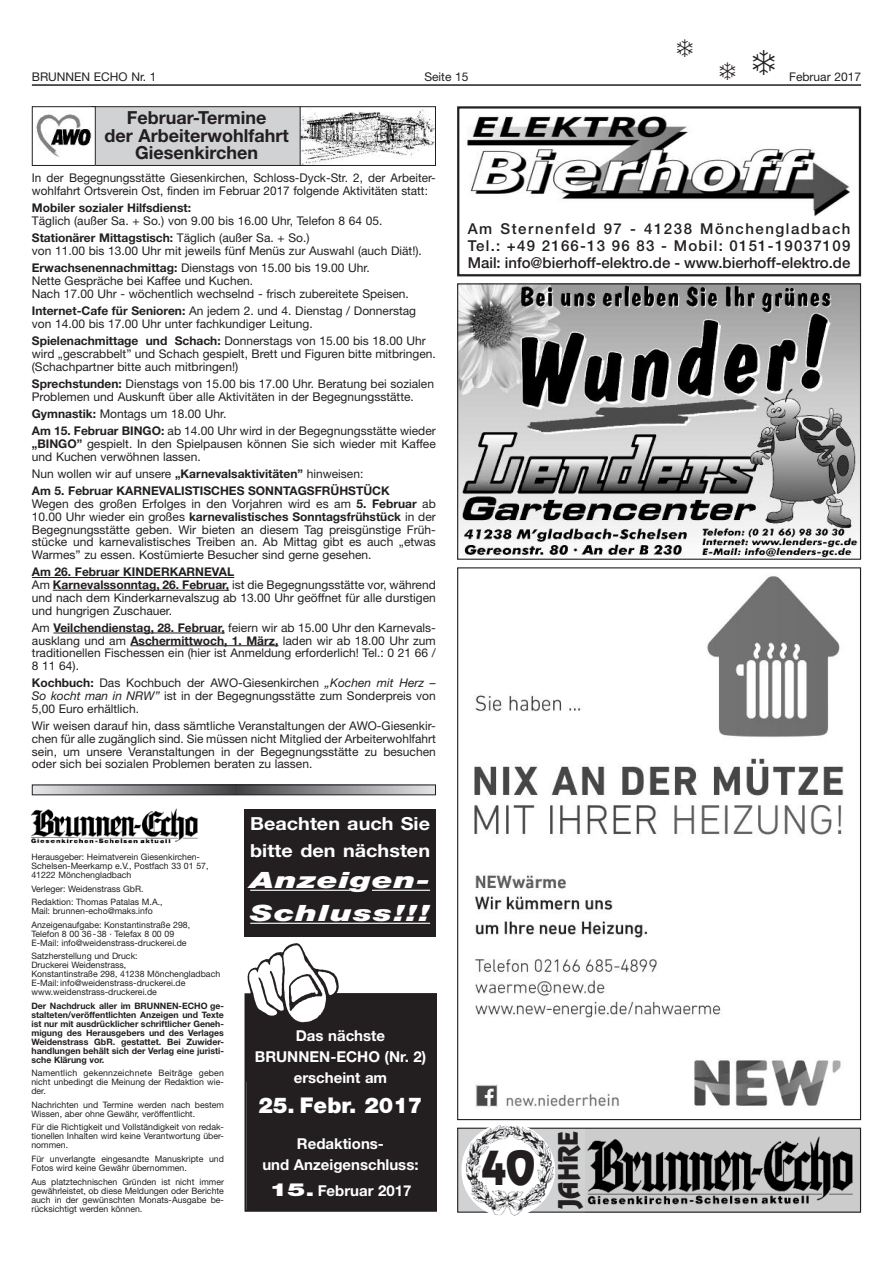
<style>
.page{position:relative;width:893px;height:1263px;background:#fff}
.page>*{position:absolute;margin:0;border:0;box-sizing:border-box;transform-origin:0 0}
.t1{font:42px "Revue";color:#231f20;scale:.9 1}
.t2{font:24px "Revue";color:#231f20;scale:.95 1}
.t3{font:italic 900 22.5px/33px "Helvetica Neue";letter-spacing:.02em;color:#fff;scale:1.5 1}
.t4{font:900 21.75px "Helvetica Neue";color:#fff}
.t5{font:700 18px/17.7px "Helvetica Neue";color:#231f20;text-align:center}
.t6{font:700 18px/27px "Helvetica Neue";color:#fff;scale:1.1 1}
.t7{font:500 15px/16.8px "Helvetica Neue";color:#231f20;text-align:justify}
.t8{font:700 15px/21px "Helvetica Neue";color:#fff;text-align:center}
.t9{font:12px/12.8px "Helvetica Neue";color:#231f20}
.t10{font:700 12px/17.2px "Helvetica Neue";color:#231f20}
.t11{font:8.85px/9px "Helvetica Neue";color:#231f20}
.t12{font:700 8.85px/9px "Helvetica Neue";color:#231f20;text-align:justify}
.s1{font-weight:700}
.s2{font-weight:400}
.s3{font-style:italic}
.s4{font-weight:900;font-size:18px}
</style>
<div class="page">
<hr style="left:32px;top:84px;width:829px;height:2px;background:#231f20">
<img style="left:244px;top:943px;width:192px;height:268px">
<img style="left:31px;top:808px;width:167px;height:36px">
<div style="left:244px;top:809px;width:192px;height:128px;background:#231f20"></div>
<hr style="left:250px;top:889px;width:100px;height:2px;background:#fff">
<hr style="left:372px;top:889px;width:58px;height:2px;background:#fff">
<hr style="left:250px;top:922px;width:180px;height:2px;background:#fff">
<img style="left:467px;top:115px;width:383px;height:101px">
<div style="left:457px;top:106px;width:404px;height:170px;border:2px solid #231f20"></div>
<svg style="left:34px;top:786px;width:400px;height:7px;background:#929396"></svg>
<div style="left:32px;top:784px;width:404px;height:11px;border:1px solid #231f20"></div>
<img style="left:459px;top:285px;width:400px;height:273px">
<div style="left:457px;top:283px;width:404px;height:277px;border:1px solid #231f20"></div>
<img style="left:474px;top:576px;width:370px;height:532px">
<div style="left:458px;top:1128px;width:402px;height:84px;background:#ccc"></div>
<img style="left:587px;top:1136px;width:266px;height:69px">
<div style="left:457px;top:1128px;width:404px;height:85px;border:1px solid #231f20"></div>
<img style="left:463px;top:1125px;width:91px;height:91px">
<div style="left:92px;top:107px;width:212px;height:58px;background:#d1d2d4"></div>
<div style="left:91px;top:106px;width:213px;height:60px;border:1px solid #231f20"></div>
<div style="left:32px;top:107px;width:63px;height:58px;background:#fff"></div>
<img style="left:36px;top:114px;width:56px;height:43px">
<div style="left:32px;top:106px;width:64px;height:60px;border:1px solid #231f20"></div>
<img style="left:302px;top:108px;width:132px;height:56px">
<div style="left:300px;top:106px;width:136px;height:60px;border:1px solid #231f20"></div>
<hr style="left:32px;top:577px;width:202px;height:1px;background:#231f20">
<hr style="left:53px;top:590px;width:176px;height:1px;background:#231f20">
<hr style="left:53px;top:633px;width:172px;height:1px;background:#231f20">
<hr style="left:130px;top:645px;width:148px;height:1px;background:#231f20">
<p class="t9" style="left:32px;top:71px;width:126px">BRUNNEN ECHO Nr. 1</p>
<p class="t9" style="left:424px;top:71px;width:46px">Seite 15</p>
<p class="t9" style="left:789px;top:71px;width:73px">Februar 2017</p>
<h3 class="t5" style="left:105px;top:110px;width:186px">Februar-Termine<br>der Arbeiterwohlfahrt<br>Giesenkirchen</h3>
<p class="t9" style="left:32px;top:173px;width:405px">In der Begegnungsstätte Giesenkirchen, Schloss-Dyck-Str. 2, der Arbeiter&shy;wohlfahrt Ortsverein Ost, finden im Februar 2017 folgende Aktivitäten statt:</p>
<p class="t10" style="left:32px;top:201px;width:161px">Mobiler sozialer Hilfsdienst:</p>
<p class="t9" style="left:32px;top:213px;width:352px;line-height:17.2px">Täglich (außer Sa. + So.) von 9.00 bis 16.00 Uhr, Telefon 8 64 05.<br><span class="s1">Stationärer Mittagstisch:</span> Täglich (außer Sa. + So.)</p>
<p class="t9" style="left:32px;top:243px;width:391px;line-height:17.2px">von 11.00 bis 13.00 Uhr mit jeweils fünf Menüs zur Auswahl (auch Diät!).<br><span class="s1">Erwachsenennachmittag:</span> Dienstags von 15.00 bis 19.00 Uhr.</p>
<p class="t9" style="left:32px;top:276px;width:378px">Nette Gespräche bei Kaffee und Kuchen.<br>Nach 17.00 Uhr - wöchentlich wechselnd - frisch zubereitete Speisen.</p>
<p class="t9" style="left:32px;top:306px;width:386px"><span class="s1">Internet-Cafe für Senioren:</span> An jedem 2. und 4. Dienstag / Donnerstag von 14.00 bis 17.00 Uhr unter fachkundiger Leitung.</p>
<p class="t9" style="left:32px;top:336px;width:405px"><span class="s1">Spielenachmittage und Schach:</span> Donnerstags von 15.00 bis 18.00 Uhr wird „gescrabbelt” und Schach gespielt, Brett und Figuren bitte mitbringen. (Schachpartner bitte auch mitbringen!)</p>
<p class="t9" style="left:32px;top:378px;width:404px"><span class="s1">Sprechstunden:</span> Dienstags von 15.00 bis 17.00 Uhr. Beratung bei sozialen<br>Problemen und Auskunft über alle Aktivitäten in der Begegnungsstätte.</p>
<p class="t9" style="left:32px;top:406px;width:405px;line-height:17.2px"><span class="s1">Gymnastik:</span> Montags um 18.00 Uhr.<br><span class="s1">Am 15. Februar BINGO:</span> ab 14.00 Uhr wird in der Begegnungsstätte wieder</p>
<p class="t9" style="left:32px;top:438px;width:405px"><span class="s1">„BINGO”</span> gespielt. In den Spielpausen können Sie sich wieder mit Kaffee und Kuchen verwöhnen lassen.</p>
<p class="t10" style="left:32px;top:466px;width:359px"><span class="s2">Nun wollen wir auf unsere</span> „Karnevalsaktivitäten” <span class="s2">hinweisen:<br></span>Am 5. Februar KARNEVALISTISCHES SONNTAGSFRÜHSTÜCK</p>
<p class="t9" style="left:32px;top:498px;width:405px;text-align:justify">Wegen des großen Erfolges in den Vorjahren wird es am <span class="s1">5. Februar</span> ab 10.00 Uhr wieder ein großes <span class="s1">karnevalistisches Sonntagsfrühstück</span> in der Begegnungsstätte geben. Wir bieten an diesem Tag preisgünstige Früh&shy;stücke und karnevalistisches Treiben an. Ab Mittag gibt es auch „etwas Warmes” zu essen. Kostümierte Besucher sind gerne gesehen.</p>
<p class="t9" style="left:32px;top:567px;width:405px"><span class="s1">Am 26. Februar KINDERKARNEVAL<br></span>Am <span class="s1">Karnevalssonntag, 26. Februar,</span> ist die Begegnungsstätte vor, während und nach dem Kinderkarnevalszug ab 13.00 Uhr geöffnet für alle durstigen und hungrigen Zuschauer.</p>
<p class="t9" style="left:32px;top:622px;width:405px;text-align:justify">Am <span class="s1">Veilchendienstag, 28. Februar,</span> feiern wir ab 15.00 Uhr den Karnevals&shy;ausklang und am <span class="s1">Aschermittwoch, 1. März,</span> laden wir ab 18.00 Uhr zum traditionellen Fischessen ein (hier ist Anmeldung erforderlich! Tel.: 0 21 66 / 8 11 64).</p>
<p class="t9" style="left:32px;top:678px;width:405px;text-align:justify"><span class="s1">Kochbuch:</span> Das Kochbuch der AWO-Giesenkirchen <span class="s3">„Kochen mit Herz – So kocht man in NRW”</span> ist in der Begegnungsstätte zum Sonderpreis von 5,00 Euro erhältlich.</p>
<p class="t9" style="left:32px;top:720px;width:405px;text-align:justify">Wir weisen darauf hin, dass sämtliche Veranstaltungen der AWO-Giesenkir&shy;chen für alle zugänglich sind. Sie müssen nicht Mitglied der Arbeiterwohlfahrt sein, um unsere Veranstaltungen in der Begegnungsstätte zu besuchen oder sich bei sozialen Problemen beraten zu lassen.</p>
<p class="t11" style="left:31px;top:853px;width:179px">Herausgeber: Heimatverein Giesenkirchen-<br>Schelsen-Meerkamp e.V., Postfach 33 01 57,<br>41222 Mönchengladbach</p>
<p class="t11" style="left:31px;top:882px;width:133px;line-height:13.5px">Verleger: Weidenstrass GbR.<br>Redaktion: Thomas Patalas M.A.,</p>
<p class="t11" style="left:31px;top:905px;width:160px;line-height:13.5px">Mail: brunnen-echo@maks.info<br>Anzeigenaufgabe: Konstantinstraße 298,</p>
<p class="t11" style="left:31px;top:930px;width:157px">Telefon 8 00 36-38 · Telefax 8 00 09<br>E-Mail: info@weidenstrass-druckerei.de</p>
<p class="t11" style="left:31px;top:952px;width:190px">Satzherstellung und Druck:<br>Druckerei Weidenstrass,<br>Konstantinstraße 298, 41238 Mönchengladbach E-Mail: info@weidenstrass-druckerei.de www.weidenstrass-druckerei.de</p>
<p class="t12" style="left:31px;top:1002px;width:194px">Der Nachdruck aller im BRUNNEN-ECHO ge&shy;stalteten/veröffentlichten Anzeigen und Texte ist nur mit ausdrücklicher schriftlicher Geneh&shy;migung des Herausgebers und des Verlages Weidenstrass GbR. gestattet. Bei Zuwider&shy;handlungen behält sich der Verlag eine juristi&shy;sche Klärung vor.</p>
<p class="t11" style="left:31px;top:1069px;width:194px;text-align:justify">Namentlich gekennzeichnete Beiträge geben nicht unbedingt die Meinung der Redaktion wie&shy;der.</p>
<p class="t11" style="left:31px;top:1101px;width:194px">Nachrichten und Termine werden nach bestem<br>Wissen, aber ohne Gewähr, veröffentlicht.</p>
<p class="t11" style="left:31px;top:1123px;width:194px;text-align:justify">Für die Richtigkeit und Vollständigkeit von redak&shy;tionellen Inhalten wird keine Verantwortung über&shy;nommen.</p>
<p class="t11" style="left:31px;top:1155px;width:194px">Für unverlangte eingesandte Manuskripte und<br>Fotos wird keine Gewähr übernommen.</p>
<p class="t11" style="left:31px;top:1178px;width:194px;text-align:justify">Aus platztechnischen Gründen ist nicht immer gewährleistet, ob diese Meldungen oder Berichte auch in der gewünschten Monats-Ausgabe be&shy;rücksichtigt werden können.</p>
<h3 class="t6" style="left:250px;top:811px;width:165px">Beachten auch Sie bitte den nächsten</h3>
<h3 class="t3" style="left:250px;top:865px;width:121px">Anzeigen-<br>Schluss!!!</h3>
<p class="t8" style="left:255px;top:1026px;width:173px">Das nächste<br>BRUNNEN-ECHO (Nr. 2) erscheint am</p>
<h3 class="t4" style="left:258px;top:1097px;width:165px">25. Febr. 2017</h3>
<p class="t8" style="left:262px;top:1134px;width:158px">Redaktions-<br>und Anzeigenschluss:</p>
<p class="t8" style="left:269px;top:1181px;width:143px"><span class="s4">15.</span> Februar 2017</p>
<p class="t7" style="left:468px;top:222px;width:384px">Am Sternenfeld 97 - 41238 Mönchengladbach Tel.: +49 2166-13 96 83 - Mobil: 0151-19037109<br>Mail: info@bierhoff-elektro.de - www.bierhoff-elektro.de</p>
<h1 class="t1" style="left:482px;top:1146px;width:61px">40</h1>
<h2 class="t2" style="left:555px;top:1209px;width:84px;rotate:-90deg">JAHRE</h2>
</div>
